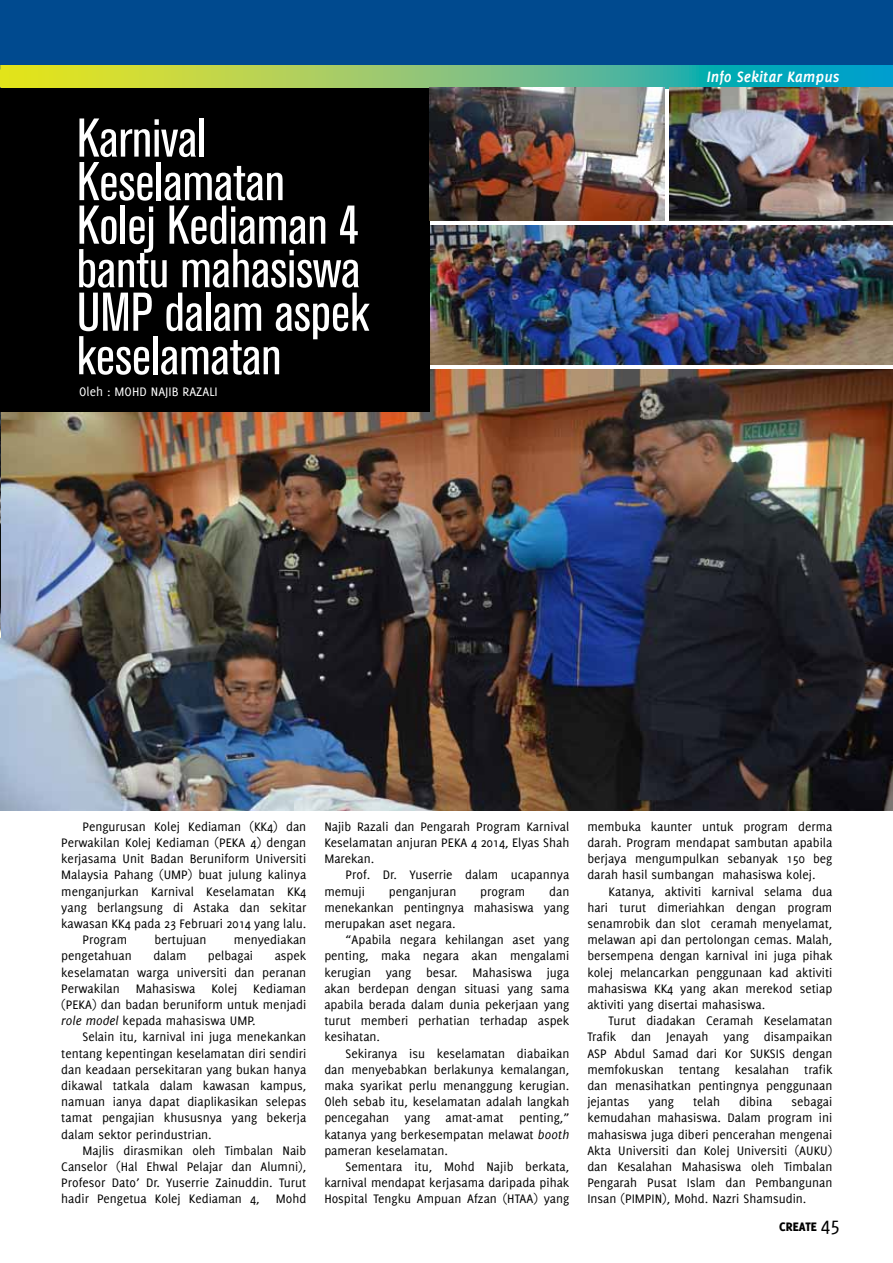
<style>
.page{position:relative;width:893px;height:1263px;background:#fff}
.page>*{position:absolute;margin:0;border:0;box-sizing:border-box;transform-origin:0 0}
.t1{font:condensed 54px/43.5px "Akzidenz Grotesk BQ";color:#fff}
.t2{font:italic 700 16.5px "Delicious";color:#fff}
.t3{font:13.5px/16.2px "Delicious";color:#000;text-align:justify}
.t4{font:13.5px "Delicious";color:#fff}
.t5{font:800 13.5px "Delicious";color:#000}
.s1{font-style:italic}
.s2{font-weight:400;font-size:21px}
</style>
<div class="page">
<div style="left:0;top:0;width:893px;height:69px;background:#004a8f"></div>
<svg style="left:1px;top:66px;width:892px;height:22px;background:#7bc377"></svg>
<svg style="left:0;top:66px;width:1px;height:21px"></svg>
<img style="left:430px;top:225px;width:463px;height:139px">
<img style="left:1px;top:370px;width:892px;height:440px">
<img style="left:0;top:87px;width:1px;height:550px">
<div style="left:0;top:88px;width:430px;height:323px;background:#000"></div>
<img style="left:670px;top:87px;width:223px;height:133px">
<img style="left:429px;top:87px;width:235px;height:133px">
<h1 class="t1" style="left:77px;top:117px;width:294px">Karnival<br>Keselamatan<br>Kolej Kediaman 4 bantu mahasiswa<br>UMP dalam aspek keselamatan</h1>
<p class="t4" style="left:79px;top:384px;width:140px">Oleh : MOHD NAJIB RAZALI</p>
<p class="t2" style="left:707px;top:68px;width:134px">Info Sekitar Kampus</p>
<p class="t3" style="left:83px;top:818px;width:225px">Pengurusan Kolej Kediaman (KK4) dan</p>
<p class="t3" style="left:61px;top:834px;width:247px">Perwakilan Kolej Kediaman (PEKA 4) dengan</p>
<p class="t3" style="left:61px;top:850px;width:247px">kerjasama Unit Badan Beruniform Universiti</p>
<p class="t3" style="left:61px;top:867px;width:247px">Malaysia Pahang (UMP) buat julung kalinya</p>
<p class="t3" style="left:61px;top:883px;width:247px">menganjurkan Karnival Keselamatan KK4</p>
<p class="t3" style="left:61px;top:899px;width:246px">yang berlangsung di Astaka dan sekitar</p>
<p class="t3" style="left:61px;top:915px;width:247px">kawasan KK4 pada 23 Februari 2014 yang lalu.</p>
<p class="t3" style="left:83px;top:931px;width:46px">Program</p>
<p class="t3" style="left:155px;top:931px;width:54px">bertujuan</p>
<p class="t3" style="left:234px;top:931px;width:74px">menyediakan</p>
<p class="t3" style="left:61px;top:948px;width:72px">pengetahuan</p>
<p class="t3" style="left:153px;top:948px;width:35px">dalam</p>
<p class="t3" style="left:208px;top:948px;width:47px">pelbagai</p>
<p class="t3" style="left:61px;top:948px;width:247px;text-indent:213px">aspek keselamatan warga universiti dan peranan Perwakilan Mahasiswa Kolej Kediaman (PEKA) dan badan beruniform untuk menjadi <span class="s1">role model</span> kepada mahasiswa UMP.</p>
<p class="t3" style="left:61px;top:1029px;width:247px;text-indent:21px">Selain itu, karnival ini juga menekankan tentang kepentingan keselamatan diri sendiri dan keadaan persekitaran yang bukan hanya dikawal tatkala dalam kawasan kampus, namuan ianya dapat diaplikasikan selepas tamat pengajian khususnya yang bekerja dalam sektor perindustrian.</p>
<p class="t3" style="left:61px;top:1142px;width:247px;text-indent:21px">Majlis dirasmikan oleh Timbalan Naib Canselor (Hal Ehwal Pelajar dan Alumni), Profesor Dato’ Dr. Yuserrie Zainuddin. Turut hadir Pengetua Kolej Kediaman 4, Mohd</p>
<p class="t3" style="left:324px;top:818px;width:247px">Najib Razali dan Pengarah Program Karnival Keselamatan anjuran PEKA 4 2014, Elyas Shah Marekan.</p>
<p class="t3" style="left:324px;top:867px;width:246px;text-indent:21px">Prof. Dr. Yuserrie dalam ucapannya memuji</p>
<p class="t3" style="left:324px;top:883px;width:246px;text-indent:225px">dan menekankan pentingnya mahasiswa yang merupakan aset negara.</p>
<p class="t3" style="left:324px;top:931px;width:247px;text-indent:21px">“Apabila negara kehilangan aset yang penting, maka negara akan mengalami kerugian yang besar. Mahasiswa juga akan berdepan dengan situasi yang sama apabila berada dalam dunia pekerjaan yang turut memberi perhatian terhadap aspek kesihatan.</p>
<p class="t3" style="left:324px;top:1045px;width:247px;text-indent:21px">Sekiranya isu keselamatan diabaikan dan menyebabkan berlakunya kemalangan, maka syarikat perlu menanggung kerugian.<br>Oleh sebab itu, keselamatan adalah langkah pencegahan yang amat-amat penting,” katanya yang berkesempatan melawat <span class="s1">booth </span>pameran keselamatan.</p>
<p class="t3" style="left:324px;top:1158px;width:246px;text-indent:21px">Sementara itu, Mohd Najib berkata, karnival mendapat kerjasama daripada pihak Hospital Tengku Ampuan Afzan (HTAA) yang</p>
<p class="t3" style="left:389px;top:883px;width:69px">penganjuran</p>
<p class="t3" style="left:480px;top:883px;width:46px">program</p>
<p class="t3" style="left:587px;top:818px;width:247px">membuka kaunter untuk program derma darah. Program mendapat sambutan apabila berjaya mengumpulkan sebanyak 150 beg darah hasil sumbangan mahasiswa kolej.</p>
<p class="t3" style="left:587px;top:883px;width:247px;text-indent:21px">Katanya, aktiviti karnival selama dua hari turut dimeriahkan dengan program senamrobik dan slot ceramah menyelamat, melawan api dan pertolongan cemas. Malah, bersempena dengan karnival ini juga pihak kolej melancarkan penggunaan kad aktiviti mahasiswa KK4 yang akan merekod setiap aktiviti yang disertai mahasiswa.</p>
<p class="t3" style="left:587px;top:1012px;width:247px;text-indent:21px">Turut diadakan Ceramah Keselamatan Trafik dan Jenayah yang disampaikan ASP Abdul Samad dari Kor SUKSIS dengan memfokuskan tentang kesalahan trafik dan menasihatkan pentingnya penggunaan jejantas</p>
<p class="t3" style="left:587px;top:1093px;width:247px;text-indent:204px">sebagai kemudahan mahasiswa. Dalam program ini mahasiswa juga diberi pencerahan mengenai Akta Universiti dan Kolej Universiti (AUKU) dan Kesalahan Mahasiswa oleh Timbalan Pengarah Pusat Islam dan Pembangunan Insan (PIMPIN), Mohd. Nazri Shamsudin.</p>
<p class="t3" style="left:649px;top:1093px;width:27px">yang</p>
<p class="t3" style="left:693px;top:1093px;width:28px">telah</p>
<p class="t3" style="left:739px;top:1093px;width:35px">dibina</p>
<p class="t5" style="left:779px;top:1218px;width:62px">CREATE <span class="s2">45</span></p>
</div>
